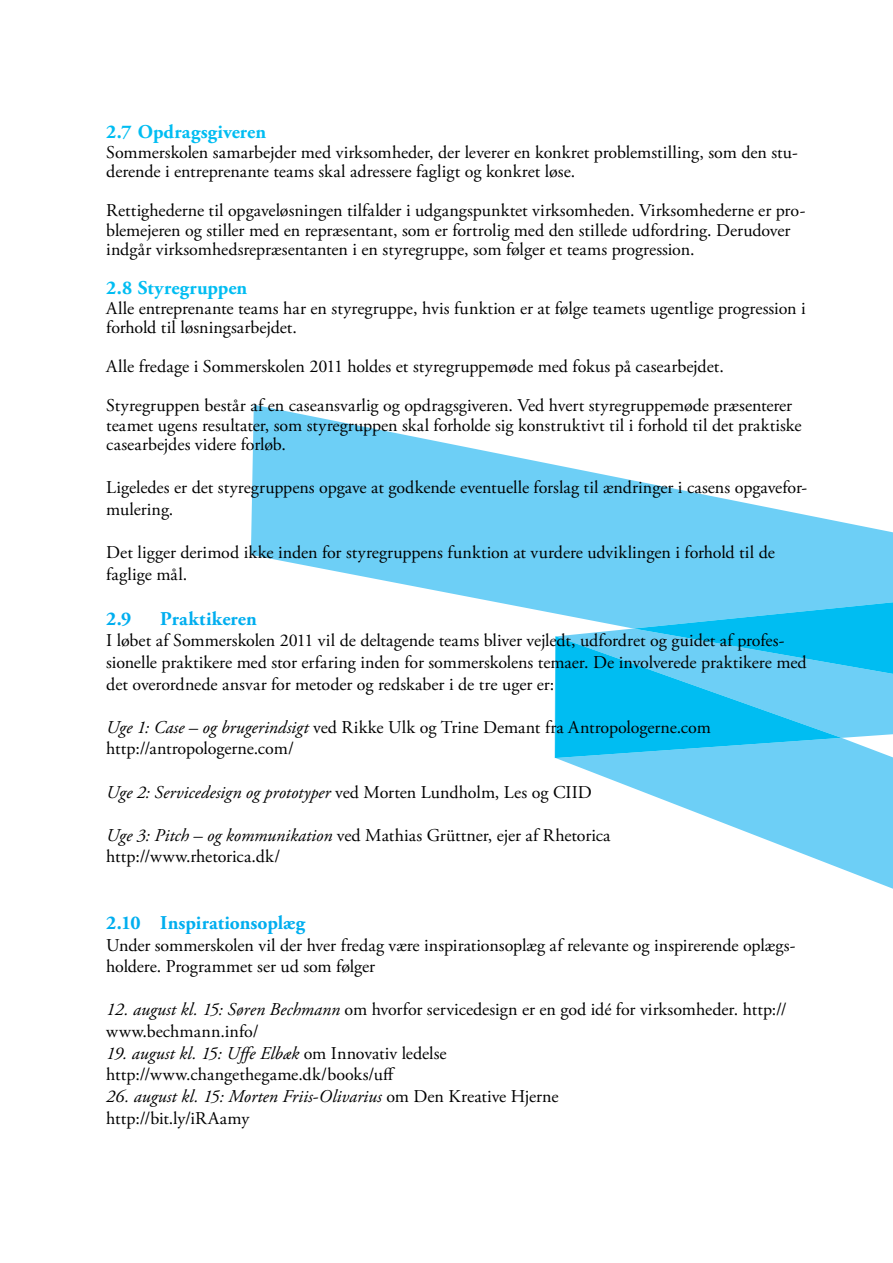
<style>
.page{position:relative;width:893px;height:1263px;background:#fff}
.page>*{position:absolute;margin:0;border:0;box-sizing:border-box;transform-origin:0 0}
.t1{font:700 19.5px "Adobe Garamond Pro";letter-spacing:.005em;color:#00aeef}
.t2{font:700 19.5px "Adobe Garamond Pro";letter-spacing:.005em;color:#00bdf2}
.t3{font:18px/21.6px "Adobe Garamond Pro";color:#000}
.t4{font:italic 18px "Adobe Garamond Pro";color:#000}
.s1{font-style:italic}
.s2{font-style:normal}
</style>
<div class="page">
<svg style="left:251px;top:405px;width:642px;height:209px;fill:#6dcff6"></svg>
<svg style="left:555px;top:758px;width:338px;height:131px"></svg>
<svg style="left:555px;top:602px;width:338px;height:156px;background:#3bc7f4"></svg>
<p class="t2" style="left:106px;top:121px;width:161px">2.7 Opdragsgiveren</p>
<p class="t3" style="left:106px;top:143px;width:693px;line-height:19.5px">Sommerskolen samarbejder med virksomheder, der leverer en konkret problemstilling, som den stu&shy;derende i entreprenante teams skal adressere fagligt og konkret løse.</p>
<p class="t3" style="left:106px;top:201px;width:701px;line-height:19.5px">Rettighederne til opgaveløsningen tilfalder i udgangspunktet virksomheden. Virksomhederne er pro&shy;blemejeren og stiller med en repræsentant, som er fortrolig med den stillede udfordring. Derudover indgår virksomhedsrepræsentanten i en styregruppe, som følger et teams progression.</p>
<p class="t2" style="left:106px;top:277px;width:143px">2.8 Styregruppen</p>
<p class="t3" style="left:106px;top:299px;width:701px;line-height:19.5px">Alle entreprenante teams har en styregruppe, hvis funktion er at følge teamets ugentlige progression i forhold til løsningsarbejdet.</p>
<p class="t3" style="left:106px;top:348px;width:687px;line-height:39px">Alle fredage i Sommerskolen 2011 holdes et styregruppemøde med fokus på casearbejdet.<br>Styregruppen består af en caseansvarlig og opdragsgiveren. Ved hvert styregruppemøde præsenterer</p>
<p class="t3" style="left:106px;top:416px;width:697px;line-height:19.5px">teamet ugens resultater, som styregruppen skal forholde sig konstruktivt til i forhold til det praktiske casearbejdes videre forløb.</p>
<p class="t3" style="left:106px;top:477px;width:702px">Ligeledes er det styregruppens opgave at godkende eventuelle forslag til ændringer i casens opgavefor&shy;mulering.</p>
<p class="t3" style="left:106px;top:542px;width:670px">Det ligger derimod ikke inden for styregruppens funktion at vurdere udviklingen i forhold til de faglige mål.</p>
<p class="t1" style="left:106px;top:607px;width:26px">2.9</p>
<p class="t1" style="left:160px;top:607px;width:98px">Praktikeren</p>
<p class="t3" style="left:106px;top:630px;width:702px">I løbet af Sommerskolen 2011 vil de deltagende teams bliver vejledt, udfordret og guidet af profes&shy;sionelle praktikere med stor erfaring inden for sommerskolens temaer. De involverede praktikere med det overordnede ansvar for metoder og redskaber i de tre uger er:</p>
<p class="t3" style="left:106px;top:717px;width:606px"><span class="s1">Uge 1: Case – og brugerindsigt</span> ved Rikke Ulk og Trine Demant fra Antropologerne.com http://antropologerne.com/</p>
<p class="t4" style="left:106px;top:781px;width:487px">Uge 2: Servicedesign og prototyper <span class="s2">ved Morten Lundholm, Les og CIID</span></p>
<p class="t3" style="left:106px;top:825px;width:506px"><span class="s1">Uge 3: Pitch – og kommunikation</span> ved Mathias Grüttner, ejer af Rhetorica http://www.rhetorica.dk/</p>
<p class="t1" style="left:106px;top:911px;width:200px">2.10 Inspirationsoplæg</p>
<p class="t3" style="left:106px;top:935px;width:691px">Under sommerskolen vil der hver fredag være inspirationsoplæg af relevante og inspirerende oplægs&shy;holdere. Programmet ser ud som følger</p>
<p class="t3" style="left:106px;top:999px;width:682px"><span class="s1">12. august kl. 15: Søren Bechmann</span> om hvorfor servicedesign er en god idé for virksomheder. http:// www.bechmann.info/</p>
<p class="t3" style="left:106px;top:1043px;width:342px"><span class="s1">19. august kl. 15: Uffe Elbæk</span> om Innovativ ledelse http://www.changethegame.dk/books/uff</p>
<p class="t3" style="left:106px;top:1086px;width:454px"><span class="s1">26. august kl. 15: Morten Friis-Olivarius</span> om Den Kreative Hjerne http://bit.ly/iRAamy</p>
</div>
